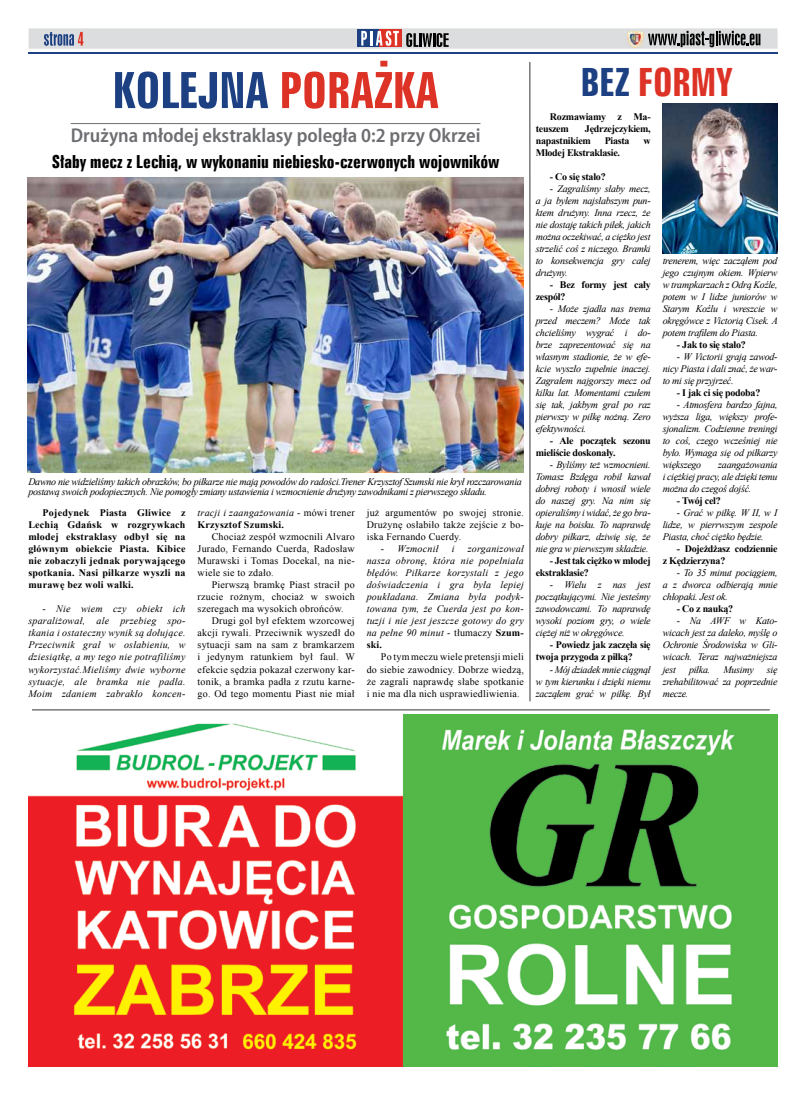
<style>
.page{position:relative;width:806px;height:1095px;background:#fff}
.page>*{position:absolute;margin:0;border:0;box-sizing:border-box;transform-origin:0 0}
.t1{font:700 50px "Zurich X Cn EU";color:#1d4083}
.t2{font:700 39px "Zurich X Cn EU";color:#dd3226}
.t3{font:600 semi-condensed 20px "Myriad Pro";color:#6d6e71}
.t4{font:700 18px "Zurich X Cn EU";color:#000}
.t5{font:italic 10px/12px "Times New Roman";letter-spacing:-.025em;color:#000;text-align:justify}
.t6{font:10px/12px "Times New Roman";letter-spacing:.02em;color:#000;text-align:justify}
.t7{font:700 10px/12px "Times New Roman";letter-spacing:-.025em;color:#000}
.t8{font:italic 10px/12px "Times New Roman";letter-spacing:.02em;color:#000}
.s1{color:#dd3226}
.s2{font-style:normal}
.s3{font-weight:700;font-style:normal}
.s4{color:#1d4083}
</style>
<div class="page">
<svg style="left:28px;top:29px;width:749px;height:24px"></svg>
<hr style="left:28px;top:53px;width:749px;height:1px;background:#1d4083">
<svg style="left:29px;top:28px;width:748px;height:21px;background:#c8c6c8"></svg>
<img style="left:627px;top:32px;width:16px;height:15px">
<img style="left:662px;top:103px;width:114px;height:150px">
<img style="left:28px;top:714px;width:749px;height:352px">
<img style="left:27px;top:177px;width:496px;height:295px">
<hr style="left:71px;top:123px;width:409px;height:1px;background:#6d6e71">
<hr style="left:529px;top:62px;width:1px;height:639px;background:#000">
<hr style="left:32px;top:709px;width:737px;height:1px;background:#000">
<h1 class="t1" style="left:112px;top:61px;width:327px">kolejna <span class="s1">porażka</span></h1>
<h3 class="t3" style="left:71px;top:124px;width:411px">Drużyna młodej ekstraklasy poległa 0:2 przy Okrzei</h3>
<h3 class="t4" style="left:52px;top:151px;width:449px">Słaby mecz z Lechią, w wykonaniu niebiesko-czerwonych wojowników</h3>
<p class="t5" style="left:28px;top:476px;width:494px;line-height:10px">Dawno nie widzieliśmy takich obrazków, bo piłkarze nie mają powodów do radości.Trener Krzysztof Szumski nie krył rozczarowania postawą swoich podopiecznych. Nie pomogły zmiany ustawienia i wzmocnienie drużyny zawodnikami z pierwszego składu.</p>
<p class="t7" style="left:28px;top:506px;width:158px;text-align:justify;text-indent:14px">Pojedynek Piasta Gliwice z Lechią Gdańsk w rozgrywkach młodej ekstraklasy odbył się na głównym obiekcie Piasta. Kibice nie zobaczyli jednak porywającego spotkania. Nasi piłkarze wyszli na murawę bez woli walki.</p>
<p class="t5" style="left:28px;top:602px;width:158px;text-indent:14px">- Nie wiem czy obiekt ich sparaliżował, ale przebieg spo&shy;tkania i ostateczny wynik są dołujące.<br>Przeciwnik grał w osłabieniu, w dziesiątkę, a my tego nie potrafiliśmy wykorzystać.Mieliśmy dwie wyborne sytuacje, ale bramka nie padła.<br>Moim zdaniem zabrakło koncen-</p>
<p class="t8" style="left:197px;top:506px;width:158px">tracji i zaangażowania <span class="s2">- mówi trener<br></span><span class="s3">Krzysztof Szumski.</span></p>
<p class="t6" style="left:197px;top:530px;width:158px;text-indent:14px">Chociaż zespół wzmocnili Alvaro Jurado, Fernando Cuerda, Radosław Murawski i Tomas Docekal, na nie&shy;wiele sie to zdało.</p>
<p class="t6" style="left:197px;top:578px;width:158px;text-indent:14px">Pierwszą bramkę Piast stracił po rzucie rożnym, chociaż w swoich szeregach ma wysokich obrońców.</p>
<p class="t6" style="left:197px;top:614px;width:159px;text-indent:14px">Drugi gol był efektem wzorcowej akcji rywali. Przeciwnik wyszedł do sytuacji sam na sam z bramkarzem i jedynym ratunkiem był faul. W efekcie sędzia pokazał czerwony kar&shy;tonik, a bramka padła z rzutu karne&shy;go. Od tego momentu Piast nie miał</p>
<p class="t6" style="left:366px;top:506px;width:158px">już argumentów po swojej stronie.<br>Drużynę osłabiło także zejście z bo&shy;iska Fernando Cuerdy.</p>
<p class="t8" style="left:380px;top:542px;width:59px">- Wzmocnił</p>
<p class="t5" style="left:451px;top:542px;width:4px">i</p>
<p class="t5" style="left:366px;top:542px;width:158px;text-indent:101px">zorganizował nasza obronę, która nie popełniała błędów. Piłkarze korzystali z jego doświadczenia i gra była lepiej poukładana. Zmiana była podyk&shy;towana tym, że Cuerda jest po kon&shy;tuzji i nie jest jeszcze gotowy do gry na pełne 90 minut - <span class="s2">tłumaczy</span> <span class="s3">Szum&shy;ski.</span></p>
<p class="t6" style="left:366px;top:650px;width:159px;text-indent:14px">Po tym meczu wiele pretensji mieli do siebie zawodnicy. Dobrze wiedzą, że zagrali naprawdę słabe spotkanie i nie ma dla nich usprawiedliwienia.</p>
<h2 class="t2" style="left:580px;top:59px;width:153px"><span class="s4">bez</span> formy</h2>
<p class="t7" style="left:535px;top:110px;width:116px;text-indent:14px">Rozmawiamy z Ma&shy;teuszem</p>
<p class="t7" style="left:535px;top:122px;width:116px;text-indent:49px">Jędrzejczykiem, napastnikiem</p>
<p class="t7" style="left:604px;top:134px;width:26px">Piasta</p>
<p class="t7" style="left:643px;top:134px;width:9px">w</p>
<p class="t7" style="left:535px;top:146px;width:86px">Młodej Ekstraklasie.</p>
<p class="t7" style="left:549px;top:170px;width:57px">- Co się stało?</p>
<p class="t5" style="left:535px;top:182px;width:116px;text-indent:14px">- Zagraliśmy słaby mecz, a ja byłem najsłabszym pun&shy;ktem drużyny. Inna rzecz, że nie dostaję takich piłek, jakich można oczekiwać, a ciężko jest strzelić coś z niczego. Bramki to konsekwencja gry całej drużyny.</p>
<p class="t7" style="left:535px;top:278px;width:116px;text-indent:14px">- Bez formy jest cały zespół?</p>
<p class="t5" style="left:535px;top:302px;width:116px;text-indent:14px">- Może zjadła nas trema przed meczem? Może tak chcieliśmy wygrać i do&shy;brze zaprezentować się na własnym stadionie, że w efe&shy;kcie wyszło zupełnie inaczej.<br>Zagrałem najgorszy mecz od kilku lat. Momentami czułem się tak, jakbym grał po raz pierwszy w piłkę nożną. Zero efektywności.</p>
<p class="t7" style="left:535px;top:434px;width:116px;text-indent:14px">- Ale początek sezonu mieliście doskonały.</p>
<p class="t5" style="left:535px;top:458px;width:116px;text-indent:14px">- Byliśmy też wzmocnieni.<br>Tomasz Bzdęga robił kawał dobrej roboty i wnosił wiele do naszej gry. Na nim się opieraliśmy i widać, że go bra&shy;kuje na boisku. To naprawdę dobry piłkarz, dziwię się, że nie gra w pierwszym składzie.</p>
<p class="t7" style="left:535px;top:554px;width:116px;text-indent:14px">- Jest tak ciężko w młodej ekstraklasie?</p>
<p class="t5" style="left:535px;top:578px;width:116px;text-indent:14px">- Wielu z nas jest początkującymi. Nie jesteśmy zawodowcami. To naprawdę wysoki poziom gry, o wiele ciężej niż w okręgówce.</p>
<p class="t7" style="left:535px;top:638px;width:116px;text-indent:14px">- Powiedz jak zaczęła się twoja przygoda z piłką?</p>
<p class="t5" style="left:535px;top:662px;width:116px;text-indent:14px">- Mój dziadek mnie ciągnął w tym kierunku i dzięki niemu zacząłem grać w piłkę. Był</p>
<p class="t5" style="left:662px;top:254px;width:116px">trenerem, więc zacząłem pod jego czujnym okiem. Wpierw w trampkarzach z Odrą Koźle, potem w I lidze juniorów w Starym Koźlu i wreszcie w okręgówce z Victorią Cisek. A potem trafiłem do Piasta.</p>
<p class="t7" style="left:676px;top:338px;width:70px">- Jak to się stało?</p>
<p class="t5" style="left:662px;top:350px;width:116px;text-indent:14px">- W Victorii grają zawod&shy;nicy Piasta i dali znać, że war&shy;to mi się przyjrzeć.</p>
<p class="t7" style="left:676px;top:386px;width:85px">- I jak ci się podoba?</p>
<p class="t5" style="left:662px;top:398px;width:116px;text-indent:14px">- Atmosfera bardzo fajna, wyższa liga, większy profe&shy;sjonalizm. Codzienne treningi to coś, czego wcześniej nie było. Wymaga się od piłkarzy większego</p>
<p class="t5" style="left:662px;top:458px;width:116px;text-indent:56px">zaangażowania i ciężkiej pracy, ale dzięki temu można do czegoś dojść.</p>
<p class="t7" style="left:676px;top:494px;width:45px">- Twój cel?</p>
<p class="t5" style="left:662px;top:506px;width:116px;text-indent:14px">- Grać w piłkę. W II, w I lidze, w pierrwszym zespole Piasta, choć ciężko będzie.</p>
<p class="t7" style="left:662px;top:542px;width:116px;text-indent:14px">- Dojeżdżasz codziennie z Kędzierzyna?</p>
<p class="t5" style="left:662px;top:566px;width:116px;text-indent:14px">- To 35 minut pociągiem, a z dworca odbierają mnie chłopaki. Jest ok.</p>
<p class="t7" style="left:676px;top:602px;width:58px">- Co z nauką?</p>
<p class="t5" style="left:662px;top:614px;width:116px;text-indent:14px">- Na AWF w Kato&shy;wicach jest za daleko, myślę o Ochronie Środowiska w Gli&shy;wicach. Teraz najważniejsza jest</p>
<p class="t5" style="left:688px;top:662px;width:23px">piłka.</p>
<p class="t5" style="left:723px;top:662px;width:32px">Musimy</p>
<p class="t5" style="left:662px;top:662px;width:116px;text-indent:104px">się zrehabilitować za poprzednie mecze.</p>
</div>
